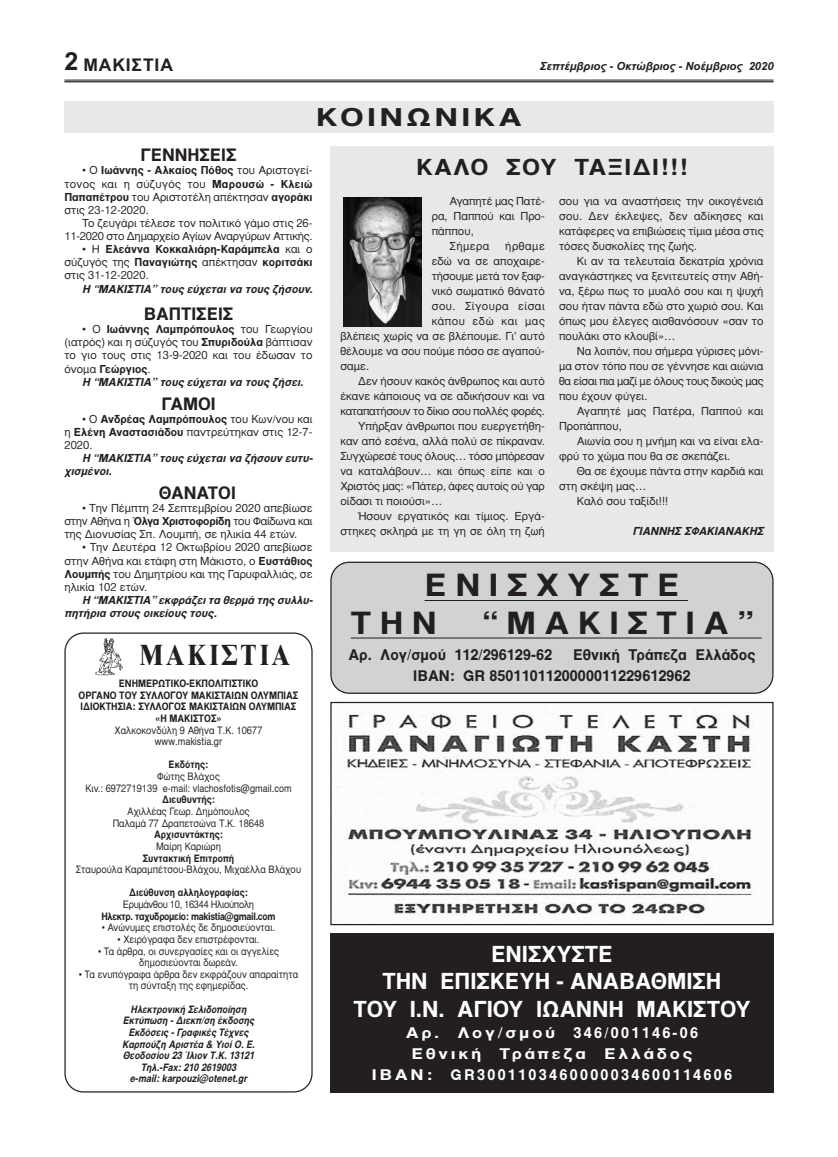
<style>
.page{position:relative;width:838px;height:1157px;background:#fff}
.page>*{position:absolute;margin:0;border:0;box-sizing:border-box;transform-origin:0 0}
.t1{font:700 31.25px/37.5px "Gr Helvetica";letter-spacing:.25em;color:#231f20;scale:1.1 1}
.t2{font:700 30px "Gr Times";letter-spacing:.1em;color:#231f20;scale:.85 1}
.t3{font:700 25px "Gr Helvetica";letter-spacing:.1em;color:#231f20;scale:1.3 1}
.t4{font:700 22.5px/27.5px "Gr Helvetica";color:#fff;text-align:center}
.t5{font:700 22.5px "Gr Helvetica";letter-spacing:.05em;color:#231f20;scale:1.1 1}
.t6{font:700 17.5px "Gr Helvetica";color:#231f20}
.t7{font:700 17.5px "Arial";letter-spacing:.05em;color:#231f20}
.t8{font:700 15px/21.2px "Gr Helvetica";letter-spacing:.15em;color:#fff;text-align:center;scale:1.2 1}
.t9{font:700 15px/21.2px "Gr Helvetica";color:#231f20}
.t10{font:11.25px/15px "Gr Helvetica";color:#231f20;text-align:justify}
.t11{font:italic 700 11.25px/13.1px "Gr Helvetica";color:#231f20}
.t12{font:11.25px/13.1px "Gr Helvetica";letter-spacing:-.02em;color:#231f20;text-align:right}
.t13{font:700 11.25px/13.1px "Gr Helvetica";color:#231f20;text-align:justify}
.t14{font:italic 700 11.25px "Arial";color:#231f20}
.t15{font:11.25px "Gr Helvetica";letter-spacing:-.03em;color:#231f20}
.t16{font:11.25px "Gr Helvetica";letter-spacing:.04em;color:#231f20}
.t17{font:10.38px/11.6px "Gr Helvetica";color:#231f20;text-align:center;scale:.9 1}
.t18{font:700 10.38px/11.6px "Gr Helvetica";color:#231f20;text-align:center;scale:.9 1}
.t19{font:italic 700 10.38px/11.6px "Gr Helvetica";color:#231f20;text-align:center;scale:.9 1}
.t20{font:700 10.38px "Gr Helvetica";letter-spacing:-.035em;color:#231f20;scale:.9 1}
.t21{font:10.38px "Gr Helvetica";letter-spacing:-.035em;color:#231f20;scale:.9 1}
.s1{font-size:25px}
.s2{font-weight:700}
.s3{font-weight:400}
</style>
<div class="page">
<hr style="left:64px;top:80px;width:709px;height:1px;background:#231f20">
<hr style="left:64px;top:81px;width:709px;height:1px;background:#231f20">
<svg style="left:64px;top:632px;width:248px;height:460px"></svg>
<img style="left:86px;top:635px;width:42px;height:41px">
<div style="left:330px;top:933px;width:443px;height:159px;background:#231f20"></div>
<img style="left:332px;top:703px;width:439px;height:213px">
<div style="left:330px;top:701px;width:443px;height:224px;border:1px solid #231f20"></div>
<div style="left:64px;top:101px;width:709px;height:32px;background:#e7e8e9"></div>
<div style="left:330px;top:147px;width:443px;height:404px;background:#e7e8e9"></div>
<div style="left:330px;top:146px;width:443px;height:40px;background:#e7e8e9"></div>
<div style="left:330px;top:561px;width:443px;height:132px;background:#d1d2d4"></div>
<hr style="left:424px;top:600px;width:264px;height:1px;background:#231f20">
<hr style="left:350px;top:637px;width:411px;height:1px;background:#231f20">
<img style="left:344px;top:198px;width:77px;height:128px">
<h3 class="t7" style="left:64px;top:54px;width:110px"><span class="s1">2</span> ΜΑΚΙΣΤΙΑ</h3>
<p class="t14" style="left:539px;top:59px;width:235px">Σεπτέμβριος - Οκτώβριος - Νοέμβριος 2020</p>
<h3 class="t3" style="left:316px;top:104px;width:160px">ΚΟΙΝΩΝΙΚΑ</h3>
<h3 class="t6" style="left:140px;top:146px;width:97px">ΓΕΝΝΗΣΕΙΣ</h3>
<p class="t10" style="left:64px;top:164px;width:250px;line-height:13.1px;text-indent:18px">• Ο <span class="s2">Ιωάννης - Αλκαίος Πόθος</span> του Αριστογεί&shy;τονος και η σύζυγός του <span class="s2">Μαρουσώ - Κλειώ Παπαπέτρου</span> του Αριστοτέλη απέκτησαν <span class="s2">αγοράκι </span>στις 23-12-2020.</p>
<p class="t12" style="left:64px;top:217px;width:250px">Το ζευγάρι τέλεσε τον πολιτικό γάμο στις 26-<br>11-2020 στο Δημαρχείο Αγίων Αναργύρων Αττικής.</p>
<p class="t13" style="left:64px;top:243px;width:250px;text-indent:18px"><span class="s3">• Η</span> Ελεάννα Κοκκαλιάρη-Καράμπελα <span class="s3">και ο σύζυγός της</span> Παναγιώτης <span class="s3">απέκτησαν</span> κοριτσάκι <span class="s3">στις 31-12-2020.</span></p>
<p class="t11" style="left:82px;top:282px;width:234px">Η “ΜΑΚΙΣΤΙΑ” τους εύχεται να τους ζήσουν.</p>
<h3 class="t6" style="left:144px;top:305px;width:91px">ΒΑΠΤΙΣΕΙΣ</h3>
<p class="t10" style="left:64px;top:323px;width:250px;line-height:13.1px;text-indent:18px">• Ο <span class="s2">Ιωάννης Λαμπρόπουλος</span> του Γεωργίου (ιατρός) και η σύζυγός του <span class="s2">Σπυριδούλα</span> βάπτισαν το γιο τους στις 13-9-2020 και του έδωσαν το όνομα <span class="s2">Γεώργιος</span>.</p>
<p class="t11" style="left:82px;top:375px;width:225px">Η “ΜΑΚΙΣΤΙΑ” τους εύχεται να τους ζήσει.</p>
<h3 class="t6" style="left:161px;top:394px;width:56px">ΓΑΜΟΙ</h3>
<p class="t10" style="left:64px;top:412px;width:250px;line-height:13.1px;text-indent:18px">• Ο <span class="s2">Ανδρέας Λαμπρόπουλος</span> του Κων/νου και η <span class="s2">Ελένη Αναστασιάδου</span> παντρεύτηκαν στις 12-7- 2020.</p>
<p class="t11" style="left:64px;top:451px;width:252px;text-indent:18px">Η “ΜΑΚΙΣΤΙΑ” τους εύχεται να ζήσουν ευτυ&shy;χισμένοι.</p>
<h3 class="t6" style="left:159px;top:483px;width:78px">ΘΑΝΑΤΟΙ</h3>
<p class="t10" style="left:64px;top:502px;width:250px;line-height:13.1px;text-indent:18px">• Την Πέμπτη 24 Σεπτεμβρίου 2020 απεβίωσε στην Αθήνα η <span class="s2">Όλγα Χριστοφορίδη</span> του Φαίδωνα και της Διονυσίας Σπ. Λουμπή, σε ηλικία 44 ετών.</p>
<p class="t10" style="left:64px;top:541px;width:250px;line-height:13.1px;text-indent:18px">• Την Δευτέρα 12 Οκτωβρίου 2020 απεβίωσε στην Αθήνα και ετάφη στη Μάκιστο, ο <span class="s2">Ευστάθιος Λουμπής</span> του Δημητρίου και της Γαρυφαλλιάς, σε ηλικία 102 ετών.</p>
<p class="t11" style="left:64px;top:593px;width:252px;text-indent:18px">Η “ΜΑΚΙΣΤΙΑ” εκφράζει τα θερμά της συλλυ&shy;πητήρια στους οικείους τους.</p>
<h2 class="t2" style="left:139px;top:639px;width:180px">ΜΑΚΙΣΤΙΑ</h2>
<p class="t18" style="left:79px;top:677px;width:246px">ΕΝΗΜΕΡΩΤΙΚΟ-ΕΚΠΟΛΙΤΙΣΤΙΚΟ<br>ΟΡΓΑΝΟ ΤΟΥ ΣΥΛΛΟΓΟΥ ΜΑΚΙΣΤΑΙΩΝ ΟΛΥΜΠΙΑΣ<br>ΙΔΙΟΚΤΗΣΙΑ: ΣΥΛΛΟΓΟΣ ΜΑΚΙΣΤΑΙΩΝ ΟΛΥΜΠΙΑΣ «Η ΜΑΚΙΣΤΟΣ»</p>
<p class="t17" style="left:114px;top:724px;width:166px">Χαλκοκονδύλη 9 Αθήνα Τ.Κ. 10677 www.makistia.gr</p>
<p class="t18" style="left:169px;top:759px;width:46px">Εκδότης:</p>
<p class="t17" style="left:85px;top:771px;width:231px">Φώτης Βλάχος<br>Κιν.: 6972719139 e-mail: vlachosfotis@gmail.com</p>
<p class="t18" style="left:162px;top:794px;width:60px">Διευθυντής:</p>
<p class="t17" style="left:113px;top:805px;width:170px">Αχιλλέας Γεωρ. Δημόπουλος<br>Παλαμά 77 Δραπετσώνα Τ.Κ. 18648</p>
<p class="t18" style="left:154px;top:828px;width:78px">Αρχισυντάκτης:</p>
<p class="t17" style="left:156px;top:840px;width:74px">Μαίρη Καριώρη</p>
<p class="t18" style="left:143px;top:852px;width:103px">Συντακτική Επιτροπή</p>
<p class="t17" style="left:76px;top:864px;width:252px">Σταυρούλα Καραμπέτσου-Βλάχου, Μιχαέλλα Βλάχου</p>
<p class="t18" style="left:129px;top:887px;width:134px">Διεύθυνση αλληλογραφίας:</p>
<p class="t21" style="left:123px;top:899px;width:147px">Ερυμάνθου 10, 16344 Ηλιούπολη</p>
<p class="t20" style="left:101px;top:910px;width:195px">Ηλεκτρ. ταχυδρομείο: makistia@gmail.com</p>
<p class="t17" style="left:102px;top:922px;width:194px">• Ανώνυμες επιστολές δε δημοσιεύονται.</p>
<p class="t17" style="left:117px;top:933px;width:159px">• Χειρόγραφα δεν επιστρέφονται.</p>
<p class="t17" style="left:98px;top:945px;width:202px">• Τα άρθρα, οι συνεργασίες και οι αγγελίες δημοσιεύονται δωρεάν.</p>
<p class="t17" style="left:79px;top:968px;width:245px">• Τα ενυπόγραφα άρθρα δεν εκφράζουν απαραίτητα τη σύνταξη της εφημερίδας.</p>
<p class="t19" style="left:122px;top:1003px;width:151px">Ηλεκτρονική Σελιδοποίηση<br>Εκτύπωση - Διεκπ/ση έκδοσης<br>Eκδόσεις - Γραφικές Τέχνες<br>Kαρπούζη Αριστέα &amp; Υιοί Ο. Ε.<br>Θεοδοσίου 23 Ίλιον Τ.Κ. 13121<br>Tηλ.-Fax: 210 2619003<br>e-mail: karpouzi@otenet.gr</p>
<h3 class="t5" style="left:416px;top:155px;width:248px">ΚΑΛΟ ΣΟΥ ΤΑΞΙΔΙ!!!</h3>
<p class="t10" style="left:449px;top:194px;width:97px">Αγαπητέ μας Πατέ-</p>
<p class="t10" style="left:431px;top:209px;width:115px">ρα, Παππού και Προ-</p>
<p class="t10" style="left:431px;top:224px;width:44px">πάππου,</p>
<p class="t10" style="left:449px;top:239px;width:42px">Σήμερα</p>
<p class="t10" style="left:505px;top:239px;width:41px">ήρθαμε</p>
<p class="t10" style="left:431px;top:254px;width:115px">εδώ να σε αποχαιρε-</p>
<p class="t12" style="left:431px;top:270px;width:115px">τήσουμε μετά τον ξαφ-</p>
<p class="t10" style="left:431px;top:284px;width:115px">νικό σωματικό θάνατό</p>
<p class="t16" style="left:431px;top:300px;width:115px">σου. Σίγουρα είσαι</p>
<p class="t16" style="left:431px;top:315px;width:115px">κάπου εδώ και μας</p>
<p class="t10" style="left:340px;top:329px;width:206px">βλέπεις χωρίς να σε βλέπουμε. Γι’ αυτό</p>
<p class="t10" style="left:340px;top:344px;width:206px">θέλουμε να σου πούμε πόσο σε αγαπού-</p>
<p class="t10" style="left:340px;top:359px;width:30px">σαμε.</p>
<p class="t10" style="left:358px;top:374px;width:188px">Δεν ήσουν κακός άνθρωπος και αυτό</p>
<p class="t10" style="left:340px;top:389px;width:206px">έκανε κάποιους να σε αδικήσουν και να</p>
<p class="t15" style="left:340px;top:405px;width:206px">καταπατήσουν το δίκιο σου πολλές φορές.</p>
<p class="t10" style="left:358px;top:419px;width:188px">Υπήρξαν άνθρωποι που ευεργετήθη-</p>
<p class="t10" style="left:340px;top:434px;width:206px">καν από εσένα, αλλά πολύ σε πίκραναν.</p>
<p class="t12" style="left:340px;top:450px;width:206px">Συγχώρεσέ τους όλους… τόσο μπόρεσαν</p>
<p class="t10" style="left:340px;top:464px;width:206px">να καταλάβουν… και όπως είπε και ο</p>
<p class="t12" style="left:340px;top:480px;width:206px">Χριστός μας: «Πάτερ, άφες αυτοίς ού γαρ</p>
<p class="t10" style="left:340px;top:494px;width:103px">οίδασι τι ποιούσι»…</p>
<p class="t10" style="left:358px;top:509px;width:188px">Ήσουν εργατικός και τίμιος. Εργά-</p>
<p class="t10" style="left:340px;top:524px;width:206px">στηκες σκληρά με τη γη σε όλη τη ζωή</p>
<p class="t10" style="left:559px;top:194px;width:206px">σου για να αναστήσεις την οικογένειά σου. Δεν έκλεψες, δεν αδίκησες και κατάφερες να επιβιώσεις τίμια μέσα στις τόσες δυσκολίες της ζωής.</p>
<p class="t10" style="left:559px;top:254px;width:206px;text-indent:18px">Κι αν τα τελευταία δεκατρία χρόνια αναγκάστηκες να ξενιτευτείς στην Αθή&shy;να, ξέρω πως το μυαλό σου και η ψυχή σου ήταν πάντα εδώ στο χωριό σου. Και όπως μου έλεγες αισθανόσουν «σαν το πουλάκι στο κλουβί»…</p>
<p class="t10" style="left:559px;top:344px;width:206px;text-indent:18px">Να λοιπόν, που σήμερα γύρισες μόνι&shy;μα στον τόπο που σε γέννησε και αιώνια θα είσαι πια μαζί με όλους τους δικούς μας που έχουν φύγει.</p>
<p class="t10" style="left:559px;top:404px;width:206px;text-indent:18px">Αγαπητέ μας Πατέρα, Παππού και<br>Προπάππου,</p>
<p class="t10" style="left:559px;top:434px;width:206px;text-indent:18px">Αιωνία σου η μνήμη και να είναι ελα&shy;φρύ το χώμα που θα σε σκεπάζει.</p>
<p class="t10" style="left:576px;top:464px;width:188px">Θα σε έχουμε πάντα στην καρδιά και</p>
<p class="t10" style="left:559px;top:479px;width:89px">στη σκέψη μας…</p>
<p class="t10" style="left:576px;top:494px;width:93px">Καλό σου ταξίδι!!!</p>
<p class="t11" style="left:632px;top:525px;width:135px">ΓΙΑΝΝΗΣ ΣΦΑΚΙΑΝΑΚΗΣ</p>
<h1 class="t1" style="left:350px;top:567px;width:300px;text-indent:74px">ΕΝΙΣΧΥΣΤΕ<br>ΤΗΝ</h1>
<h1 class="t1" style="left:481px;top:604px;width:248px">“ΜΑΚΙΣΤΙΑ”</h1>
<h3 class="t9" style="left:348px;top:644px;width:205px">Αρ. Λογ/σμού 112/296129-62</h3>
<h3 class="t9" style="left:413px;top:644px;width:343px;text-indent:160px">Εθνική Τράπεζα Ελλάδος<br>ΙΒΑΝ: GR 8501101120000011229612962</h3>
<h3 class="t4" style="left:353px;top:940px;width:398px">ΕΝΙΣΧΥΣΤΕ<br>ΤΗΝ ΕΠΙΣΚΕΥΗ - ΑΝΑΒΑΘΜΙΣΗ<br>ΤΟΥ Ι.Ν. ΑΓΙΟΥ ΙΩΑΝΝΗ ΜΑΚΙΣΤΟΥ</h3>
<h3 class="t8" style="left:371px;top:1022px;width:302px">Αρ. Λογ/σμού 346/001146-06<br>Εθνική Τράπεζα Ελλάδος<br>ΙΒΑΝ: GR3001103460000034600114606</h3>
</div>
